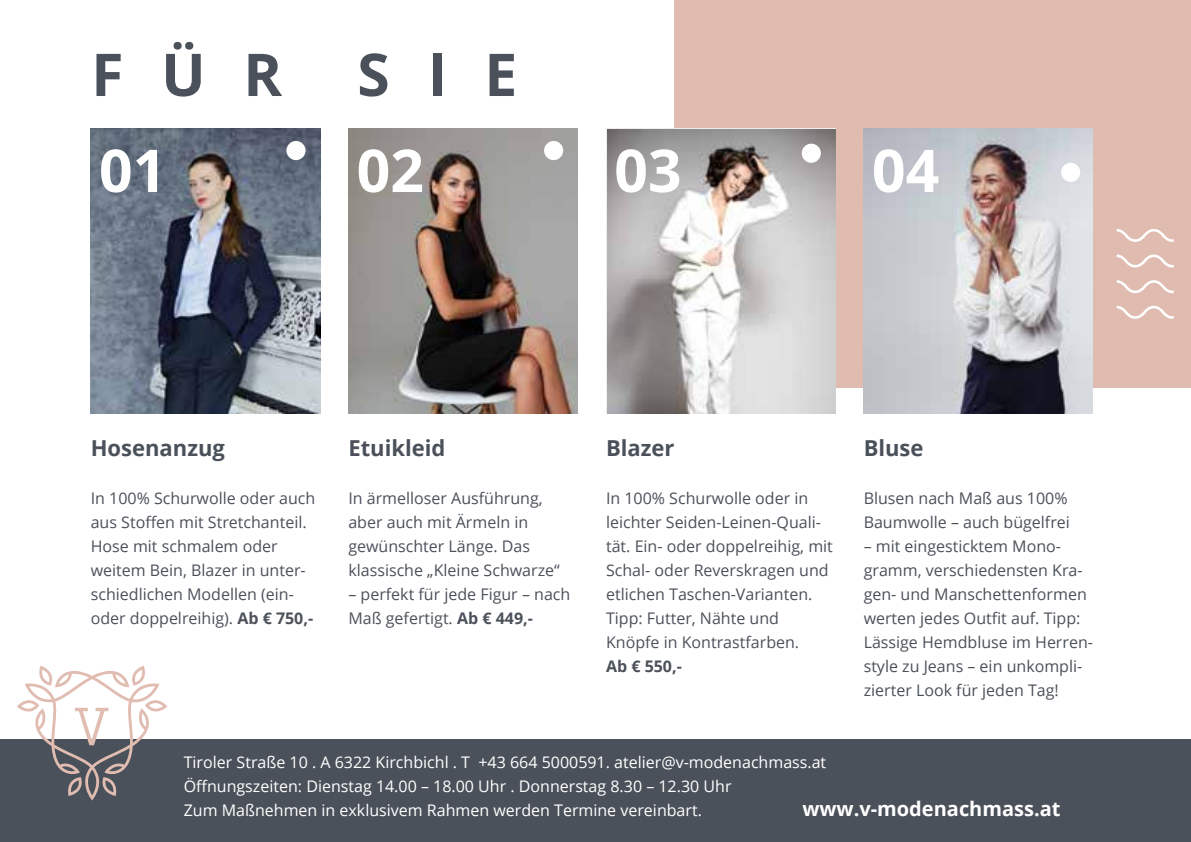
<style>
.page{position:relative;width:1191px;height:842px;background:#fff}
.page>*{position:absolute;margin:0;border:0;box-sizing:border-box;transform-origin:0 0}
.t1{font:700 59px "Open Sans";color:#fff}
.t2{font:700 59px "Open Sans";color:#4b515a}
.t3{font:700 22px "Open Sans";color:#4b515a}
.t4{font:700 20px "Open Sans";color:#fff}
.t5{font:16px/24px "Open Sans";color:#4b515a}
.t6{font:16px/24px "Open Sans";color:#fff}
.t7{font:700 16px "Open Sans";color:#4b515a}
.s1{font-weight:700}
</style>
<div class="page">
<div style="left:674px;top:0;width:517px;height:388px;background:#e0bbb0"></div>
<svg style="left:1116px;top:229px;width:57px;height:90px"></svg>
<div style="left:0;top:739px;width:1191px;height:103px;background:#4b515a"></div>
<svg style="left:17px;top:666px;width:150px;height:134px"></svg>
<img style="left:863px;top:129px;width:230px;height:285px">
<img style="left:608px;top:130px;width:227px;height:284px">
<img style="left:348px;top:129px;width:229px;height:285px">
<img style="left:91px;top:129px;width:229px;height:285px">
<div style="left:544px;top:141px;width:19px;height:19px;background:#fff;border-radius:50%"></div>
<div style="left:286px;top:141px;width:19px;height:19px;background:#fff;border-radius:50%"></div>
<div style="left:801px;top:144px;width:20px;height:19px;background:#fff;border-radius:50%"></div>
<div style="left:1061px;top:163px;width:19px;height:19px;background:#fff;border-radius:50%"></div>
<h1 class="t2" style="left:91px;top:33px;width:192px">F Ü R</h1>
<h1 class="t2" style="left:357px;top:33px;width:162px">S I E</h1>
<h1 class="t1" style="left:99px;top:129px;width:69px">01</h1>
<h1 class="t1" style="left:356px;top:129px;width:69px">02</h1>
<h1 class="t1" style="left:614px;top:129px;width:69px">03</h1>
<h1 class="t1" style="left:872px;top:129px;width:69px">04</h1>
<h2 class="t3" style="left:91px;top:432px;width:136px">Hosenanzug</h2>
<h2 class="t3" style="left:348px;top:432px;width:99px">Etuikleid</h2>
<h2 class="t3" style="left:606px;top:432px;width:70px">Blazer</h2>
<h2 class="t3" style="left:863px;top:432px;width:61px">Bluse</h2>
<p class="t5" style="left:348px;top:486px;width:213px">In ärmelloser Ausführung, aber auch mit Ärmeln in gewünschter Länge. Das klassische „Kleine Schwarze“</p>
<p class="t5" style="left:348px;top:582px;width:223px">– perfekt für jede Figur – nach<br>Maß gefertigt. <span class="s1">Ab € 449,-</span></p>
<p class="t5" style="left:863px;top:486px;width:208px">Blusen nach Maß aus 100%<br>Baumwolle – auch bügelfrei</p>
<p class="t5" style="left:863px;top:534px;width:231px">– mit eingesticktem Mono&shy;gramm, verschiedensten Kra&shy;gen- und Manschettenformen werten jedes Outfit auf. Tipp:<br>Lässige Hemdbluse im Herren&shy;style zu Jeans – ein unkompli&shy;zierter Look für jeden Tag!</p>
<p class="t5" style="left:91px;top:486px;width:226px">In 100% Schurwolle oder auch aus Stoffen mit Stretchanteil.<br>Hose mit schmalem oder weitem Bein, Blazer in unter&shy;schiedlichen Modellen (ein&shy;oder doppelreihig). <span class="s1">Ab € 750,-</span></p>
<p class="t5" style="left:606px;top:486px;width:228px">In 100% Schurwolle oder in leichter Seiden-Leinen-Quali&shy;tät. Ein- oder doppelreihig, mit<br>Schal- oder Reverskragen und etlichen Taschen-Varianten.<br>Tipp: Futter, Nähte und<br>Knöpfe in Kontrastfarben.</p>
<p class="t7" style="left:606px;top:655px;width:77px">Ab € 550,-</p>
<p class="t6" style="left:184px;top:750px;width:644px">Tiroler Straße 10 . A 6322 Kirchbichl . T +43 664 5000591. atelier@v-modenachmass.at<br>Öffnungszeiten: Dienstag 14.00 – 18.00 Uhr . Donnerstag 8.30 – 12.30 Uhr<br>Zum Maßnehmen in exklusivem Rahmen werden Termine vereinbart.</p>
<p class="t4" style="left:802px;top:795px;width:260px">www.v-modenachmass.at</p>
</div>
